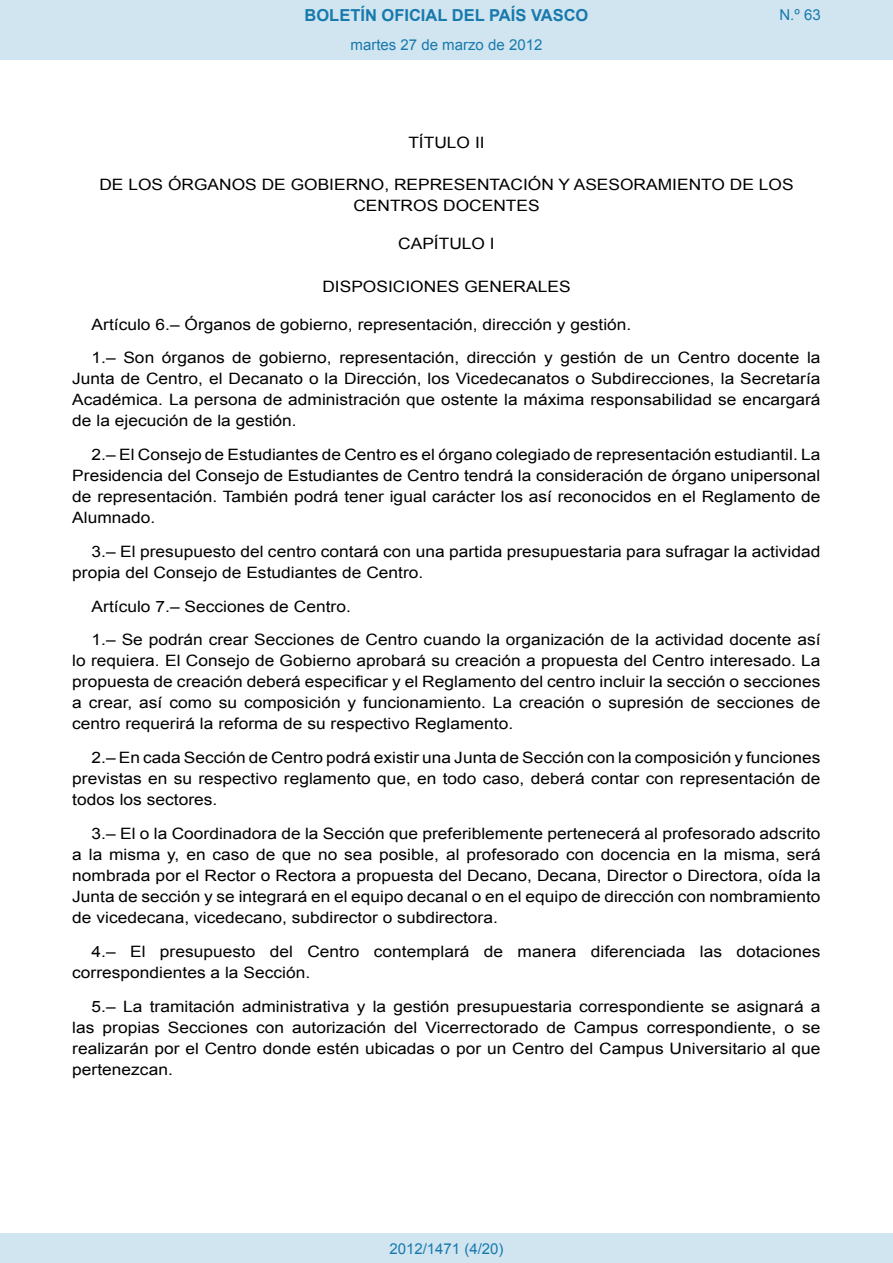
<style>
.page{position:relative;width:893px;height:1263px;background:#fff}
.page>*{position:absolute;margin:0;border:0;box-sizing:border-box;transform-origin:0 0}
.t1{font:700 16.5px "Arial";color:#1879ad}
.BOPVDetalle{font:15.6px/21px "Arial";color:#000;text-align:justify;scale:1.11 1}
.BOPVClave{font:15.6px/21px "Arial";color:#000;text-align:center;scale:1.11 1}
.BOPVClaveSin{font:15.6px "Arial";color:#000;scale:1.11 1}
.Paginacion_Centro{font:15px "Arial";color:#1879ad}
</style>
<div class="page">
<div style="left:0;top:0;width:893px;height:60px;background:#d0e5f0"></div>
<div style="left:0;top:1233px;width:893px;height:30px;background:#d0e5f0"></div>
<p class="t1" style="left:305px;top:4px;width:285px">BOLETÍN OFICIAL DEL PAÍS VASCO</p>
<p class="Paginacion_Centro" style="left:351px;top:35px;width:193px">martes 27 de marzo de 2012</p>
<p class="Paginacion_Centro" style="left:779px;top:5px;width:43px">N.º 63</p>
<p class="BOPVClaveSin" style="left:408px;top:132px;width:70px">TÍTULO II</p>
<p class="BOPVClave" style="left:99px;top:175px;width:627px">DE LOS ÓRGANOS DE GOBIERNO, REPRESENTACIÓN Y ASESORAMIENTO DE LOS<br>CENTROS DOCENTES</p>
<p class="BOPVClaveSin" style="left:398px;top:234px;width:89px">CAPÍTULO I</p>
<p class="BOPVClave" style="left:322px;top:276px;width:225px">DISPOSICIONES GENERALES</p>
<p class="BOPVDetalle" style="left:92px;top:314px;width:488px">Artículo 6.– Órganos de gobierno, representación, dirección y gestión.</p>
<p class="BOPVDetalle" style="left:72px;top:348px;width:676px;text-indent:19px">1.– Son órganos de gobierno, representación, dirección y gestión de un Centro docente la Junta de Centro, el Decanato o la Dirección, los Vicedecanatos o Subdirecciones, la Secretaría Académica. La persona de administración que ostente la máxima responsabilidad se encargará de la ejecución de la gestión.</p>
<p class="BOPVDetalle" style="left:72px;top:444px;width:675px;text-indent:19px">2.– El Consejo de Estudiantes de Centro es el órgano colegiado de representación estudiantil. La Presidencia del Consejo de Estudiantes de Centro tendrá la consideración de órgano unipersonal de representación. También podrá tener igual carácter los así reconocidos en el Reglamento de Alumnado.</p>
<p class="BOPVDetalle" style="left:72px;top:541px;width:675px;text-indent:19px">3.– El presupuesto del centro contará con una partida presupuestaria para sufragar la actividad propia del Consejo de Estudiantes de Centro.</p>
<p class="BOPVDetalle" style="left:92px;top:596px;width:235px">Artículo 7.– Secciones de Centro.</p>
<p class="BOPVDetalle" style="left:72px;top:630px;width:676px;text-indent:19px">1.– Se podrán crear Secciones de Centro cuando la organización de la actividad docente así lo requiera. El Consejo de Gobierno aprobará su creación a propuesta del Centro interesado. La propuesta de creación deberá especificar y el Reglamento del centro incluir la sección o secciones a crear, así como su composición y funcionamiento. La creación o supresión de secciones de centro requerirá la reforma de su respectivo Reglamento.</p>
<p class="BOPVDetalle" style="left:72px;top:747px;width:676px;text-indent:19px">2.– En cada Sección de Centro podrá existir una Junta de Sección con la composición y funciones previstas en su respectivo reglamento que, en todo caso, deberá contar con representación de todos los sectores.</p>
<p class="BOPVDetalle" style="left:72px;top:823px;width:676px;text-indent:19px">3.– El o la Coordinadora de la Sección que preferiblemente pertenecerá al profesorado adscrito a la misma y, en caso de que no sea posible, al profesorado con docencia en la misma, será nombrada por el Rector o Rectora a propuesta del Decano, Decana, Director o Directora, oída la Junta de sección y se integrará en el equipo decanal o en el equipo de dirección con nombramiento de vicedecana, vicedecano, subdirector o subdirectora.</p>
<p class="BOPVDetalle" style="left:72px;top:941px;width:676px;text-indent:19px">4.– El presupuesto del Centro contemplará de manera diferenciada las dotaciones correspondientes a la Sección.</p>
<p class="BOPVDetalle" style="left:72px;top:996px;width:676px;text-indent:19px">5.– La tramitación administrativa y la gestión presupuestaria correspondiente se asignará a las propias Secciones con autorización del Vicerrectorado de Campus correspondiente, o se realizarán por el Centro donde estén ubicadas o por un Centro del Campus Universitario al que pertenezcan.</p>
<p class="Paginacion_Centro" style="left:389px;top:1238px;width:116px">2012/1471 (4/20)</p>
</div>
